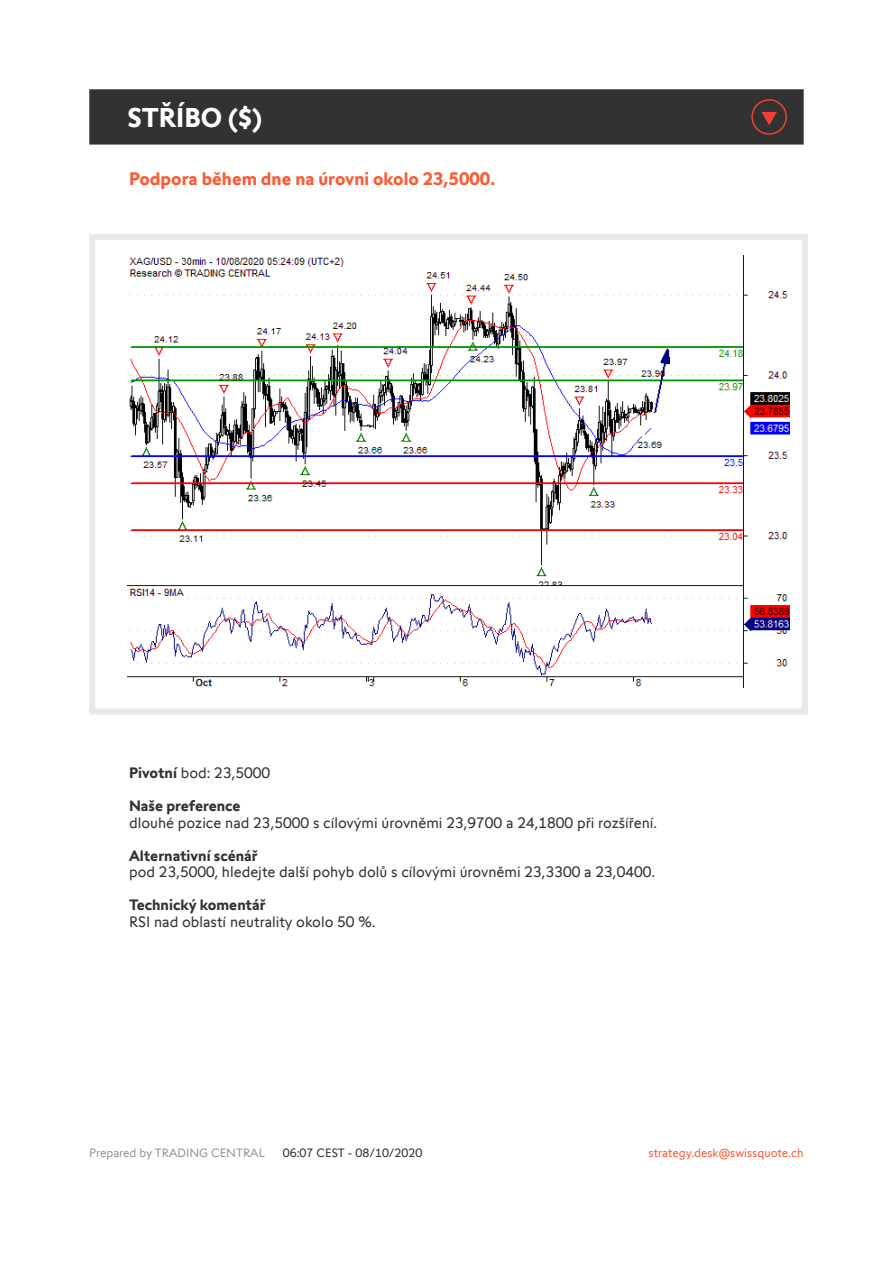
<style>
.page{position:relative;width:893px;height:1263px;background:#fff}
.page>*{position:absolute;margin:0;border:0;box-sizing:border-box;transform-origin:0 0}
.t1{font:700 27px "Swissquote CT";color:#fff}
.t2{font:700 18px "Swissquote CT";color:#fa5b35}
.t3{font:15px "Swissquote CT";color:#323232}
.t4{font:700 15px "Swissquote CT";color:#323232}
.t5{font:12px "Swissquote CT";color:#fa5b35}
.t6{font:12px "Swissquote CT";color:#939598}
.t7{font:12px "Swissquote CT";color:#323232}
.s1{font-weight:700}
</style>
<div class="page">
<div style="left:89px;top:234px;width:719px;height:480px;border:6px solid #e9e8e7"></div>
<div style="left:89px;top:89px;width:715px;height:56px;background:#323232;border:2px solid #323232"></div>
<img style="left:128px;top:255px;width:661px;height:432px">
<svg style="left:751px;top:99px;width:36px;height:36px"></svg>
<h1 class="t1" style="left:128px;top:101px;width:136px">STŘÍBO ($)</h1>
<p class="t2" style="left:129px;top:168px;width:368px">Podpora během dne na úrovni okolo 23,5000.</p>
<p class="t3" style="left:129px;top:764px;width:143px"><span class="s1">Pivotní</span> bod: 23,5000</p>
<p class="t4" style="left:129px;top:797px;width:113px">Naše preference</p>
<p class="t3" style="left:129px;top:814px;width:530px">dlouhé pozice nad 23,5000 s cílovými úrovněmi 23,9700 a 24,1800 při rozšíření.</p>
<p class="t4" style="left:129px;top:846px;width:130px">Alternativní scénář</p>
<p class="t3" style="left:129px;top:863px;width:528px">pod 23,5000, hledejte další pohyb dolů s cílovými úrovněmi 23,3300 a 23,0400.</p>
<p class="t4" style="left:129px;top:896px;width:138px">Technický komentář</p>
<p class="t3" style="left:129px;top:913px;width:248px">RSI nad oblastí neutrality okolo 50 %.</p>
<p class="t6" style="left:89px;top:1145px;width:177px">Prepared by TRADING CENTRAL</p>
<p class="t7" style="left:283px;top:1145px;width:141px">06:07 CEST - 08/10/2020</p>
<p class="t5" style="left:649px;top:1145px;width:157px">strategy.desk@swissquote.ch</p>
</div>
